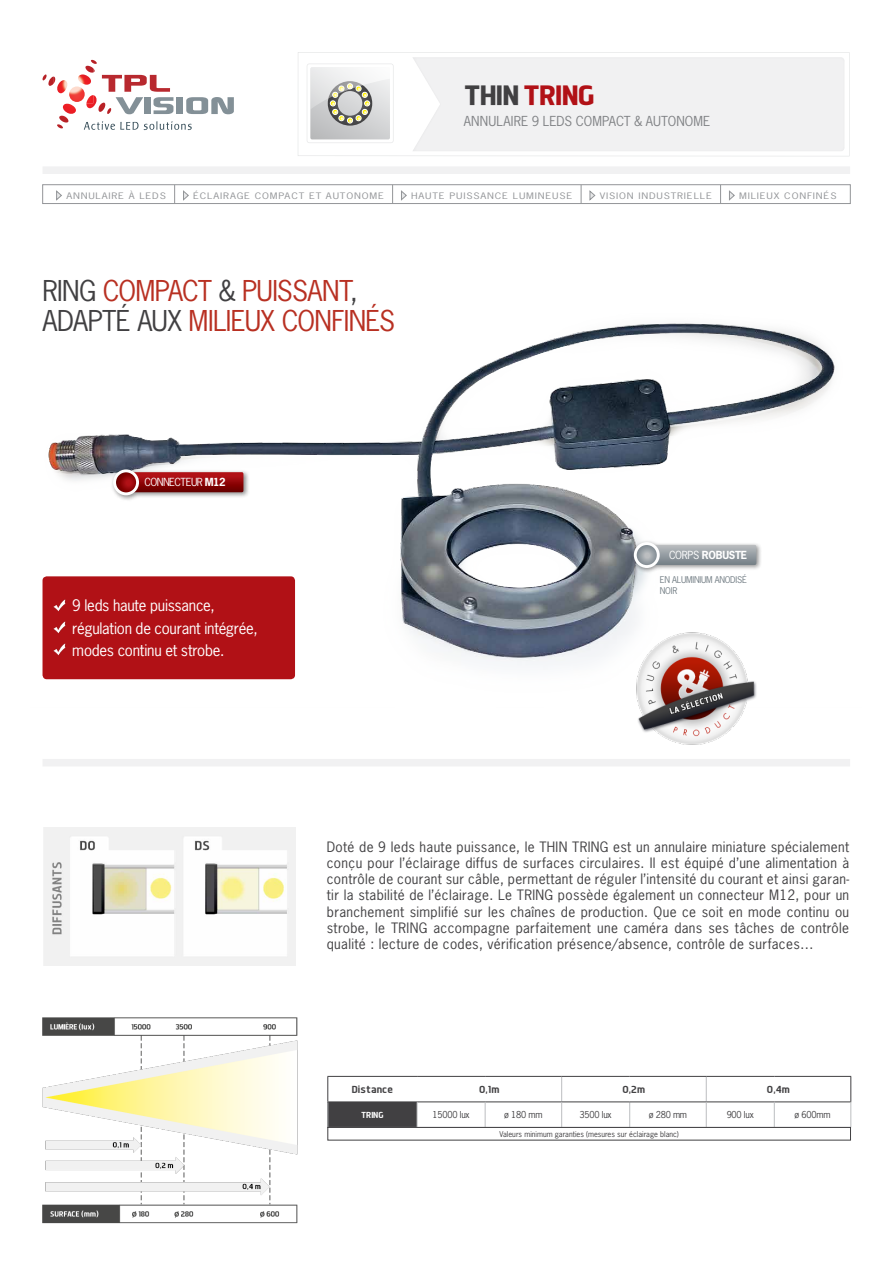
<style>
.page{position:relative;width:893px;height:1263px;background:#fff}
.page>*{position:absolute;margin:0;border:0;box-sizing:border-box;transform-origin:0 0}
.t1{font:700 28.5px "Dyno";letter-spacing:-.02em;color:#b11116}
.t2{font:27px/30px "News Gothic Std";letter-spacing:-.025em;color:#b83022}
.t3{font:15px/22.5px "News Gothic Std";letter-spacing:-.015em;color:#fff}
.t4{font:13.5px/16.2px "News Gothic Std";letter-spacing:.025em;color:#414042;text-align:justify}
.t5{font:12.9px "News Gothic Std";letter-spacing:.005em;color:#808285}
.t6{font:10.5px "Dyno";color:#414042}
.t7{font:10.5px "News Gothic Std";letter-spacing:-.05em;color:#fff}
.t8{font:700 10.5px "News Gothic Std";letter-spacing:-.025em;color:#fff}
.t9{font:9px "News Gothic Std";letter-spacing:-.025em;color:#414042}
.t10{font:9px "Dyno";letter-spacing:-.025em;color:#fff}
.t11{font:8.7px "News Gothic Std";letter-spacing:-.025em;color:#727d84}
.t12{font:8.4px "News Gothic Std";letter-spacing:.08em;color:#939598;scale:1.25 1}
.t13{font:8.4px "News Gothic Std";letter-spacing:.135em;color:#939598;scale:1.25 1}
.t14{font:7.5px "News Gothic Std";color:#414042}
.s1{color:#414042}
.s2{font-weight:700}
.s3{font-weight:400}
</style>
<div class="page">
<svg style="left:42px;top:60px;width:192px;height:70px"></svg>
<div style="left:43px;top:166px;width:807px;height:8px;background:#f1f1f2"></div>
<div style="left:43px;top:759px;width:807px;height:7px;background:#f1f1f2"></div>
<img style="left:43px;top:827px;width:252px;height:138px">
<img style="left:43px;top:1017px;width:255px;height:207px">
<svg style="left:298px;top:52px;width:551px;height:104px"></svg>
<div style="left:412px;top:57px;width:432px;height:94px;background:#f1f1f2"></div>
<svg style="left:307px;top:63px;width:87px;height:80px"></svg>
<div style="left:328px;top:1102px;width:89px;height:25px;background:#414042"></div>
<svg style="left:629px;top:1102px;width:1px;height:25px"></svg>
<hr style="left:417px;top:1101px;width:68px;height:1px;background:#414042">
<hr style="left:485px;top:1101px;width:77px;height:1px;background:#414042">
<hr style="left:562px;top:1101px;width:68px;height:1px;background:#414042">
<hr style="left:630px;top:1101px;width:76px;height:1px;background:#414042">
<hr style="left:706px;top:1101px;width:68px;height:1px;background:#414042">
<hr style="left:774px;top:1101px;width:77px;height:1px;background:#414042">
<svg style="left:485px;top:1102px;width:1px;height:25px"></svg>
<svg style="left:774px;top:1102px;width:1px;height:25px"></svg>
<svg style="left:561px;top:1077px;width:1px;height:50px"></svg>
<hr style="left:327px;top:1076px;width:90px;height:1px;background:#414042">
<hr style="left:417px;top:1076px;width:68px;height:1px;background:#414042">
<hr style="left:485px;top:1076px;width:77px;height:1px;background:#414042">
<hr style="left:562px;top:1076px;width:68px;height:1px;background:#414042">
<hr style="left:630px;top:1076px;width:76px;height:1px;background:#414042">
<hr style="left:706px;top:1076px;width:68px;height:1px;background:#414042">
<hr style="left:774px;top:1076px;width:77px;height:1px;background:#414042">
<svg style="left:706px;top:1077px;width:1px;height:50px"></svg>
<svg style="left:850px;top:1077px;width:2px;height:50px"></svg>
<hr style="left:327px;top:1101px;width:90px;height:1px;background:#414042">
<svg style="left:327px;top:1077px;width:2px;height:50px"></svg>
<svg style="left:417px;top:1102px;width:1px;height:25px"></svg>
<div style="left:327px;top:1127px;width:524px;height:13px;border:1px solid #414042"></div>
<img style="left:42px;top:323px;width:793px;height:357px">
<div style="left:631px;top:539px;width:131px;height:35px;background:#000;opacity:.45"></div>
<svg style="left:654px;top:545px;width:102px;height:20px;background:#969da2"></svg>
<svg style="left:635px;top:543px;width:23px;height:23px"></svg>
<div style="left:634px;top:542px;width:26px;height:26px;border:3px solid #fff;border-radius:50%"></div>
<div style="left:110px;top:467px;width:140px;height:34px;background:#000;opacity:.45"></div>
<svg style="left:134px;top:472px;width:109px;height:20px;background:#92090c"></svg>
<svg style="left:115px;top:471px;width:23px;height:23px"></svg>
<div style="left:113px;top:469px;width:26px;height:26px;border:3px solid #fff;border-radius:50%"></div>
<img style="left:632px;top:630px;width:128px;height:115px">
<svg style="left:56px;top:191px;width:6px;height:9px"></svg>
<svg style="left:174px;top:187px;width:1px;height:15px"></svg>
<svg style="left:183px;top:191px;width:6px;height:9px"></svg>
<svg style="left:392px;top:187px;width:1px;height:15px"></svg>
<svg style="left:401px;top:191px;width:6px;height:9px"></svg>
<svg style="left:581px;top:187px;width:1px;height:15px"></svg>
<svg style="left:590px;top:191px;width:5px;height:9px"></svg>
<svg style="left:720px;top:187px;width:1px;height:15px"></svg>
<svg style="left:729px;top:191px;width:6px;height:9px"></svg>
<div style="left:43px;top:185px;width:807px;height:19px;border:1px solid #939598"></div>
<h1 class="t1" style="left:464px;top:78px;width:132px"><span class="s1">THIN</span> TRING</h1>
<p class="t5" style="left:464px;top:113px;width:248px">ANNULAIRE 9 LEDS COMPACT &amp; AUTONOME</p>
<p class="t12" style="left:66px;top:190px;width:7px">Ann</p>
<p class="t13" style="left:88px;top:190px;width:64px">ulaire à leds</p>
<p class="t12" style="left:193px;top:190px;width:85px">éclairage compact</p>
<p class="t12" style="left:309px;top:190px;width:61px">et autonome</p>
<p class="t12" style="left:411px;top:190px;width:98px">haute puissance lumin</p>
<p class="t12" style="left:545px;top:190px;width:23px">euse</p>
<p class="t12" style="left:600px;top:190px;width:37px">Vision ind</p>
<p class="t12" style="left:656px;top:190px;width:17px">ustri</p>
<p class="t12" style="left:687px;top:190px;width:21px">elle</p>
<p class="t12" style="left:739px;top:190px;width:79px">Milieux confinés</p>
<h2 class="t2" style="left:43px;top:276px;width:354px"><span class="s1">Ring</span> compact <span class="s1">&amp;</span> puissant<span class="s1">, adapté aux</span> mili eux confin és</h2>
<p class="t7" style="left:144px;top:476px;width:83px">connecteur <span class="s2">M12</span></p>
<p class="t3" style="left:72px;top:594px;width:187px">9 leds haute puissance, régulation de courant intégrée, modes continu et strobe.</p>
<p class="t8" style="left:669px;top:548px;width:80px"><span class="s3">Corps</span> ROBUSTE</p>
<p class="t11" style="left:660px;top:574px;width:31px">en alumini</p>
<p class="t11" style="left:701px;top:574px;width:47px">um anodisé</p>
<p class="t11" style="left:660px;top:585px;width:15px">noir</p>
<p class="t4" style="left:327px;top:838px;width:524px">Doté de 9 leds haute puissance, le THIN TRING est un annulaire miniature spécialement conçu pour l’éclairage diffus de surfaces circulaires. Il est équipé d’une alimentation à contrôle de courant sur câble, permettant de réguler l’intensité du courant et ainsi garan&shy;tir la stabilité de l’éclairage. Le TRING possède également un connecteur M12, pour un branchement simplifié sur les chaînes de production. Que ce soit en mode continu ou strobe, le TRING accompagne parfaitement une caméra dans ses tâches de contrôle qualité : lecture de codes, vérification présence/absence, contrôle de surfaces…</p>
<p class="t6" style="left:352px;top:1083px;width:43px">Distance</p>
<p class="t6" style="left:479px;top:1083px;width:22px">0,1m</p>
<p class="t6" style="left:622px;top:1083px;width:24px">0,2m</p>
<p class="t6" style="left:767px;top:1083px;width:25px">0,4m</p>
<p class="t10" style="left:361px;top:1109px;width:24px">TRING</p>
<p class="t9" style="left:433px;top:1109px;width:39px">15000 lux</p>
<p class="t9" style="left:504px;top:1109px;width:40px">ø 180 mm</p>
<p class="t9" style="left:580px;top:1109px;width:34px">3500 lux</p>
<p class="t9" style="left:649px;top:1109px;width:40px">ø 280 mm</p>
<p class="t9" style="left:727px;top:1109px;width:29px">900 lux</p>
<p class="t9" style="left:795px;top:1109px;width:37px">ø 600mm</p>
<p class="t14" style="left:499px;top:1129px;width:181px">Valeurs minimum garanties (mesures sur éclairage blanc)</p>
</div>
